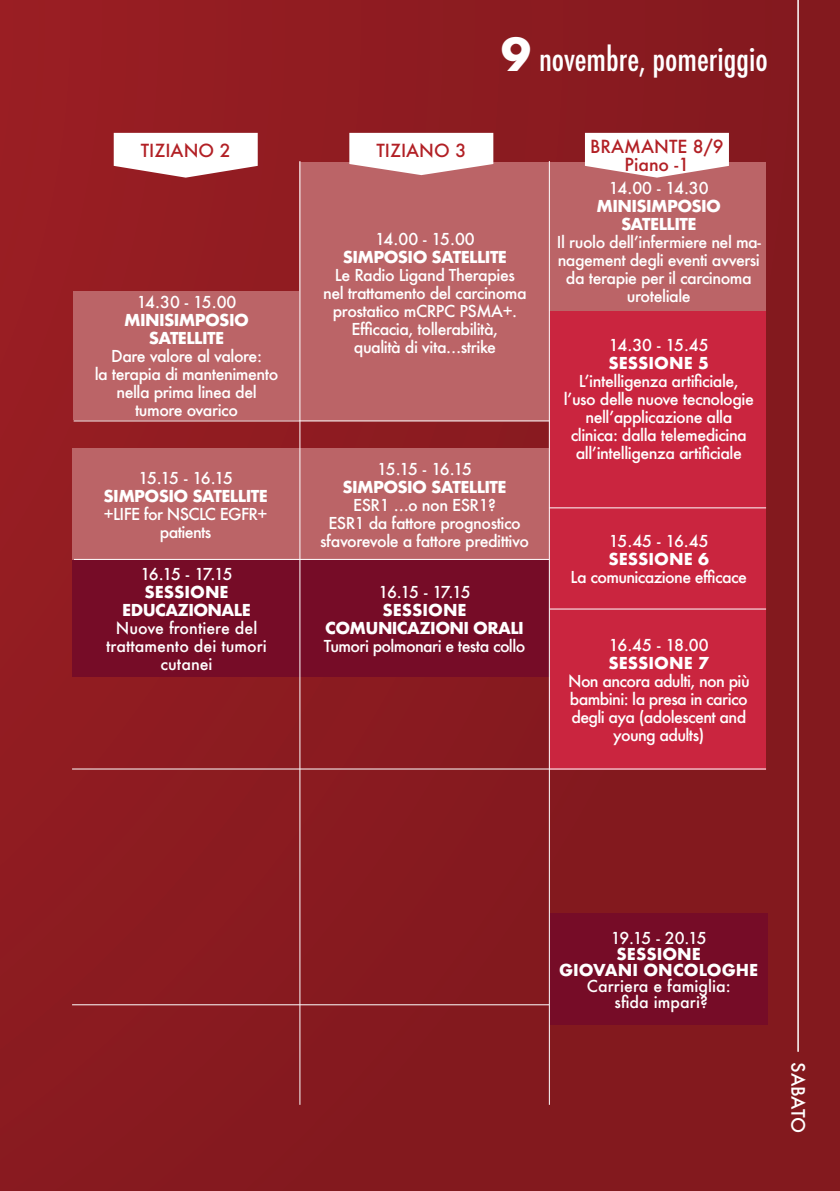
<style>
.page{position:relative;width:840px;height:1191px;background:#fff}
.page>*{position:absolute;margin:0;border:0;box-sizing:border-box;transform-origin:0 0}
.t1{font:500 condensed 32px "Futura";color:#fff}
.t2{font:500 18px "Futura";letter-spacing:-.01em;color:#fff}
.t3{font:500 17.6px/18px "Futura";color:#b22025;text-align:center}
.t4{font:500 16px/18px "Futura";letter-spacing:-.03em;color:#fff;text-align:center}
.t5{font:700 16px/18px "Futura";letter-spacing:-.04em;color:#fff;text-align:center}
.t6{font:500 16px/18px "Futura";color:#fff;text-align:center}
.t7{font:700 16px/16px "Futura";color:#fff;text-align:center}
.s1{font-weight:700;font-stretch:normal;font-size:44px}
</style>
<div class="page">
<div style="left:0;top:0;width:839px;height:1191px;background:linear-gradient(to right,#911c21,#811a1f)"></div>
<hr style="left:796px;top:0;width:2px;height:1051px;background:#fff">
<div style="left:74px;top:291px;width:226px;height:128px;background:#bb6467"></div>
<div style="left:549px;top:311px;width:216px;height:458px;background:#ca253f"></div>
<div style="left:549px;top:162px;width:216px;height:149px;background:#bb6467"></div>
<div style="left:72px;top:559px;width:477px;height:117px;background:#760c27"></div>
<div style="left:73px;top:448px;width:476px;height:112px;background:#bb6467"></div>
<div style="left:299px;top:162px;width:250px;height:258px;background:#bb6467"></div>
<svg style="left:584px;top:133px;width:144px;height:45px"></svg>
<svg style="left:114px;top:133px;width:143px;height:45px"></svg>
<svg style="left:349px;top:133px;width:144px;height:42px"></svg>
<hr style="left:74px;top:420px;width:475px;height:1px;background:#fff">
<hr style="left:549px;top:608px;width:216px;height:1px;background:#fff">
<hr style="left:299px;top:161px;width:1px;height:943px;background:#fff">
<hr style="left:549px;top:507px;width:216px;height:1px;background:#fff">
<hr style="left:74px;top:559px;width:475px;height:1px;background:#fff">
<hr style="left:72px;top:768px;width:693px;height:1px;background:#fff">
<hr style="left:72px;top:1004px;width:693px;height:1px;background:#fff">
<div style="left:549px;top:913px;width:218px;height:112px;background:#760c27"></div>
<hr style="left:548px;top:161px;width:1px;height:943px;background:#fff">
<p class="t3" style="left:141px;top:141px;width:91px">TIZIANO 2</p>
<p class="t3" style="left:376px;top:141px;width:91px">TIZIANO 3</p>
<h1 class="t1" style="left:501px;top:39px;width:268px"><span class="s1">9</span> novembre, pomeriggio</h1>
<p class="t3" style="left:590px;top:138px;width:135px">BRAMANTE 8/9<br>Piano -1</p>
<p class="t4" style="left:137px;top:293px;width:101px">14.30 - 15.00</p>
<p class="t5" style="left:124px;top:311px;width:126px">MINISIMPOSIO<br>SATELLITE</p>
<p class="t4" style="left:95px;top:347px;width:185px">Dare valore al valore:<br>la terapia di mantenimento nella prima linea del tumore ovarico</p>
<p class="t4" style="left:138px;top:468px;width:96px">15.15 - 16.15</p>
<p class="t5" style="left:104px;top:486px;width:166px">SIMPOSIO SATELLITE</p>
<p class="t4" style="left:104px;top:504px;width:165px">+LIFE for NSCLC EGFR+ patients</p>
<p class="t4" style="left:140px;top:564px;width:93px">16.15 - 17.15</p>
<p class="t5" style="left:122px;top:582px;width:130px">SESSIONE<br>EDUCAZIONALE</p>
<p class="t6" style="left:106px;top:618px;width:162px">Nuove frontiere del trattamento dei tumori cutanei</p>
<p class="t4" style="left:375px;top:229px;width:101px">14.00 - 15.00</p>
<p class="t5" style="left:342px;top:248px;width:165px">SIMPOSIO SATELLITE</p>
<p class="t4" style="left:323px;top:265px;width:205px">Le Radio Ligand Therapies nel trattamento del carcinoma prostatico mCRPC PSMA+.<br>Efficacia, tollerabilità,<br>qualità di vita…strike</p>
<p class="t4" style="left:377px;top:459px;width:96px">15.15 - 16.15</p>
<p class="t5" style="left:342px;top:477px;width:165px">SIMPOSIO SATELLITE</p>
<p class="t4" style="left:320px;top:495px;width:210px">ESR1 …o non ESR1?<br>ESR1 da fattore prognostico sfavorevole a fattore predittivo</p>
<p class="t4" style="left:378px;top:583px;width:93px">16.15 - 17.15</p>
<p class="t5" style="left:325px;top:601px;width:200px">SESSIONE<br>COMUNICAZIONI ORALI</p>
<p class="t4" style="left:324px;top:637px;width:203px">Tumori polmonari e testa collo</p>
<p class="t4" style="left:608px;top:179px;width:101px">14.00 - 14.30</p>
<p class="t5" style="left:596px;top:197px;width:126px">MINISIMPOSIO<br>SATELLITE</p>
<p class="t4" style="left:556px;top:233px;width:205px">Il ruolo dell’infermiere nel ma&shy;nagement degli eventi avversi da terapie per il carcinoma uroteliale</p>
<p class="t4" style="left:608px;top:336px;width:101px">14.30 - 15.45</p>
<p class="t7" style="left:608px;top:355px;width:102px">SESSIONE 5</p>
<p class="t4" style="left:563px;top:372px;width:191px">L’intelligenza artificiale, l’uso delle nuove tecnologie nell’applicazione alla clinica: dalla telemedicina all’intelligenza artificiale</p>
<p class="t4" style="left:608px;top:532px;width:101px">15.45 - 16.45</p>
<p class="t7" style="left:608px;top:551px;width:102px">SESSIONE 6</p>
<p class="t4" style="left:570px;top:568px;width:178px">La comunicazione efficace</p>
<p class="t4" style="left:608px;top:636px;width:101px">16.45 - 18.00</p>
<p class="t7" style="left:608px;top:655px;width:102px">SESSIONE 7</p>
<p class="t4" style="left:567px;top:672px;width:183px">Non ancora adulti, non più bambini: la presa in carico degli aya (adolescent and young adults)</p>
<p class="t4" style="left:610px;top:928px;width:97px">19.15 - 20.15</p>
<p class="t7" style="left:559px;top:945px;width:200px">SESSIONE<br>GIOVANI ONCOLOGHE</p>
<p class="t6" style="left:586px;top:977px;width:145px;line-height:16px">Carriera e famiglia: sfida impari?</p>
<p class="t2" style="left:809px;top:1062px;width:73px;rotate:90deg">SABATO</p>
</div>
